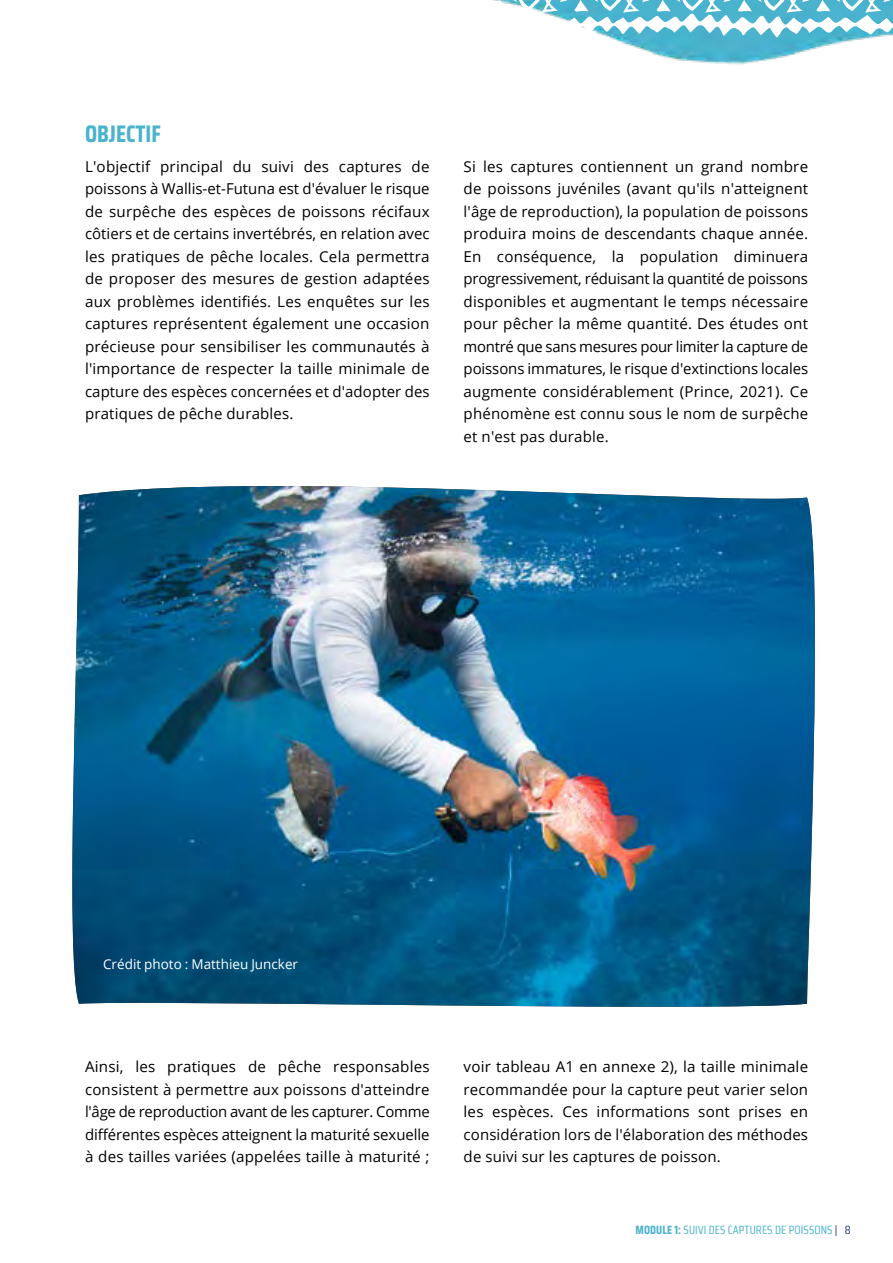
<style>
.page{position:relative;width:893px;height:1263px;background:#fff}
.page>*{position:absolute;margin:0;border:0;box-sizing:border-box;transform-origin:0 0}
.t1{font:700 24px "Saira Condensed";color:#4ab3cd}
.t2{font:15px/22.5px "Open Sans";letter-spacing:.015em;color:#000;text-align:justify}
.t3{font:13.5px "Open Sans";color:#fff}
.t4{font:12px "Saira Condensed";letter-spacing:.01em;color:#4ab3cd}
.s1{font-weight:700}
.s2{color:#2a3682}
</style>
<div class="page">
<img style="left:609px;top:37px;width:267px;height:28px">
<svg style="left:492px;top:0;width:401px;height:37px"></svg>
<img style="left:72px;top:486px;width:743px;height:521px">
<h1 class="t1" style="left:85px;top:115px;width:77px">OBJECTIF</h1>
<p class="t2" style="left:85px;top:155px;width:346px">L'objectif principal du suivi des captures de poissons à Wallis-et-Futuna est d'évaluer le risque de surpêche des espèces de poissons récifaux côtiers et de certains invertébrés, en relation avec les pratiques de pêche locales. Cela permettra de proposer des mesures de gestion adaptées aux problèmes identifiés. Les enquêtes sur les captures représentent également une occasion précieuse pour sensibiliser les communautés à l'importance de respecter la taille minimale de capture des espèces concernées et d'adopter des pratiques de pêche durables.</p>
<p class="t2" style="left:464px;top:155px;width:346px">Si les captures contiennent un grand nombre de poissons juvéniles (avant qu'ils n'atteignent l'âge de reproduction), la population de poissons produira moins de descendants chaque année.<br>En conséquence, la population diminuera progressivement, réduisant la quantité de poissons disponibles et augmentant le temps nécessaire pour pêcher la même quantité. Des études ont montré que sans mesures pour limiter la capture de poissons immatures, le risque d'extinctions locales augmente considérablement (Prince, 2021). Ce phénomène est connu sous le nom de surpêche et n'est pas durable.</p>
<p class="t3" style="left:103px;top:955px;width:197px">Crédit photo : Matthieu Juncker</p>
<p class="t2" style="left:85px;top:1055px;width:346px">Ainsi, les pratiques de pêche responsables consistent à permettre aux poissons d'atteindre l'âge de reproduction avant de les capturer. Comme différentes espèces atteignent la maturité sexuelle à des tailles variées (appelées taille à maturité ;</p>
<p class="t2" style="left:464px;top:1055px;width:346px">voir tableau A1 en annexe 2), la taille minimale recommandée pour la capture peut varier selon les espèces. Ces informations sont prises en considération lors de l'élaboration des méthodes de suivi sur les captures de poisson.</p>
<p class="t4" style="left:635px;top:1221px;width:217px"><span class="s1">MODULE 1:</span> SUIVI DES CAPTURES DE POISSONS <span class="s2">| 8</span></p>
</div>
